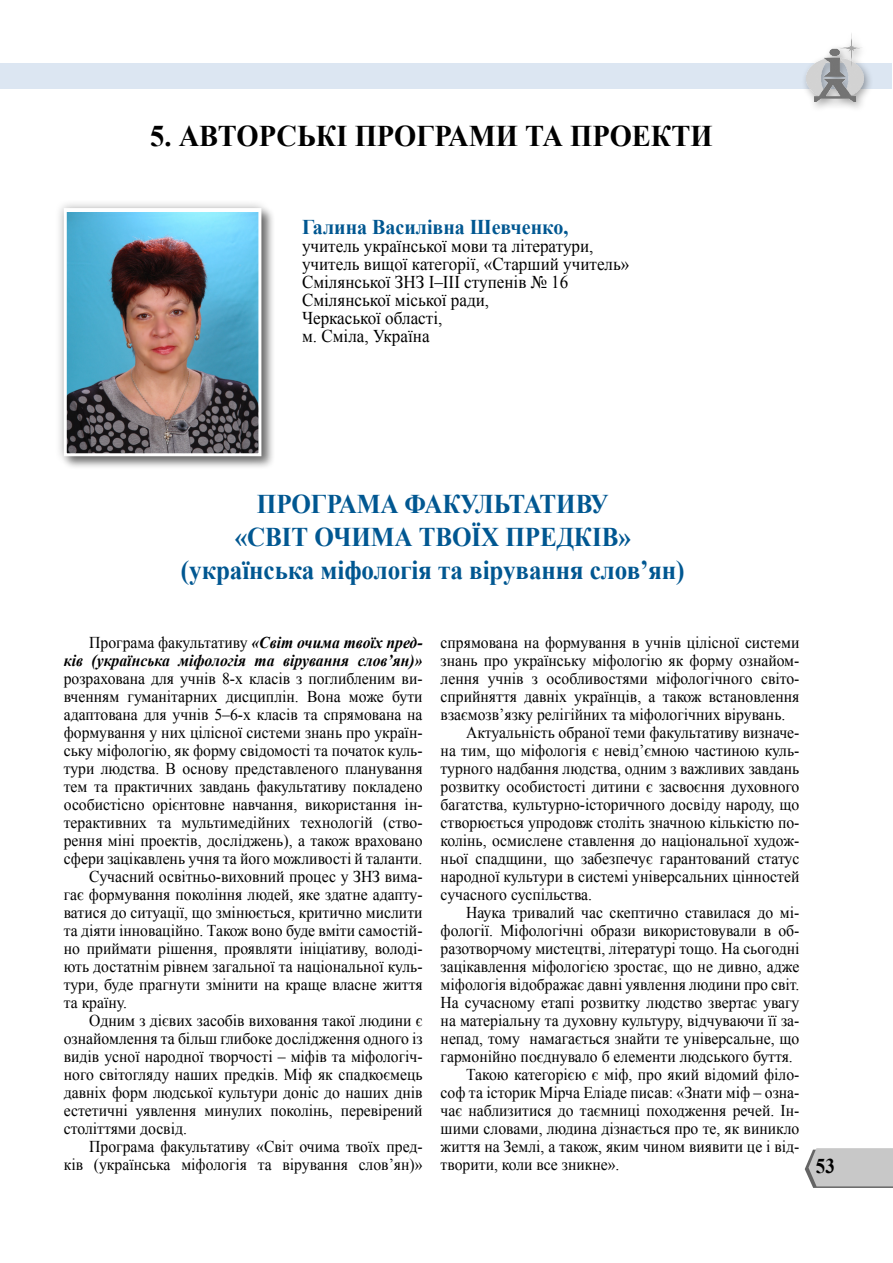
<style>
.page{position:relative;width:893px;height:1263px;background:#fff}
.page>*{position:absolute;margin:0;border:0;box-sizing:border-box;transform-origin:0 0}
.t1{font:700 30px "Times New Roman";color:#000;scale:.95 1}
.t2{font:700 27px/33px "Times New Roman";letter-spacing:-.005em;color:#005791;text-align:center;scale:.93 1}
.t3{font:700 21px "Times New Roman";color:#005791;scale:.95 1}
.t4{font:700 21px "Times New Roman";color:#000;scale:.9 1}
.t5{font:18px/18px "Times New Roman";color:#000;scale:.95 1}
.t6{font:16.5px "Times New Roman";color:#000;scale:.95 1}
.t7{font:italic 700 16.5px/18px "Times New Roman";color:#000;text-align:right;scale:.95 1}
.s1{font-weight:400;font-style:normal}
</style>
<div class="page">
<div style="left:0;top:63px;width:891px;height:26px;background:#dce6f2"></div>
<svg style="left:805px;top:1148px;width:88px;height:40px;background:#c3c3c3"></svg>
<div style="left:800px;top:30px;width:73px;height:83px;background:#000;opacity:.37"></div>
<img style="left:807px;top:32px;width:57px;height:69px">
<div style="left:62px;top:206px;width:214px;height:264px;background:#000;opacity:.5"></div>
<div style="left:54px;top:198px;width:217px;height:268px;background:#000;opacity:.3"></div>
<img style="left:68px;top:213px;width:189px;height:239px">
<div style="left:64px;top:208px;width:197px;height:248px;border:3px solid #fff"></div>
<h1 class="t1" style="left:150px;top:115px;width:594px">5. АВТОРСЬКІ ПРОГРАМИ ТА ПРОЕКТИ</h1>
<p class="t3" style="left:302px;top:212px;width:282px">Галина Василівна Шевченко,</p>
<p class="t5" style="left:302px;top:237px;width:346px">учитель української мови та літератури, учитель вищої категорії, «Старший учитель»<br>Смілянської ЗНЗ І–ІІІ ступенів № 16<br>Смілянської міської ради,<br>Черкаської області,<br>м. Сміла, Україна</p>
<h2 class="t2" style="left:181px;top:487px;width:543px">ПРОГРАМА ФАКУЛЬТАТИВУ<br>«СВІТ ОЧИМА ТВОЇХ ПРЕДКІВ» (українська міфологія та вірування слов’ян)</h2>
<p class="t7" style="left:64px;top:633px;width:379px"><span class="s1">Програма факультативу</span> «Світ очима твоїх пред-<br>ків (українська міфологія та вірування слов’ян)»</p>
<p class="t6" style="left:64px;top:667px;width:379px">розрахована для учнів 8-х класів з поглибленим ви-</p>
<p class="t6" style="left:64px;top:685px;width:379px">вченням гуманітарних дисциплін. Вона може бути</p>
<p class="t6" style="left:64px;top:703px;width:379px">адаптована для учнів 5–6-х класів та спрямована на</p>
<p class="t6" style="left:64px;top:721px;width:379px">формування у них цілісної системи знань про україн-</p>
<p class="t6" style="left:64px;top:739px;width:379px">ську міфологію, як форму свідомості та початок куль-</p>
<p class="t6" style="left:64px;top:757px;width:379px">тури людства. В основу представленого планування</p>
<p class="t6" style="left:64px;top:775px;width:379px">тем та практичних завдань факультативу покладено</p>
<p class="t6" style="left:64px;top:793px;width:379px">особистісно орієнтовне навчання, використання ін-</p>
<p class="t6" style="left:64px;top:811px;width:379px">терактивних та мультимедійних технологій (ство-</p>
<p class="t6" style="left:64px;top:829px;width:379px">рення міні проектів, досліджень), а також враховано</p>
<p class="t6" style="left:64px;top:847px;width:379px">сфери зацікавлень учня та його можливості й таланти.</p>
<p class="t6" style="left:89px;top:865px;width:352px">Сучасний освітньо-виховний процес у ЗНЗ вима-</p>
<p class="t6" style="left:64px;top:883px;width:379px">гає формування покоління людей, яке здатне адапту-</p>
<p class="t6" style="left:64px;top:901px;width:379px">ватися до ситуації, що змінюється, критично мислити</p>
<p class="t6" style="left:64px;top:919px;width:379px">та діяти інноваційно. Також воно буде вміти самостій-</p>
<p class="t6" style="left:64px;top:937px;width:379px">но приймати рішення, проявляти ініціативу, володі-</p>
<p class="t6" style="left:64px;top:955px;width:379px">ють достатнім рівнем загальної та національної куль-</p>
<p class="t6" style="left:64px;top:973px;width:379px">тури, буде прагнути змінити на краще власне життя</p>
<p class="t6" style="left:64px;top:991px;width:68px">та країну.</p>
<p class="t6" style="left:89px;top:1009px;width:352px">Одним з дієвих засобів виховання такої людини є</p>
<p class="t6" style="left:64px;top:1027px;width:379px">ознайомлення та більш глибоке дослідження одного із</p>
<p class="t6" style="left:64px;top:1045px;width:379px">видів усної народної творчості – міфів та міфологіч-</p>
<p class="t6" style="left:64px;top:1063px;width:379px">ного світогляду наших предків. Міф як спадкоємець</p>
<p class="t6" style="left:64px;top:1081px;width:379px">давніх форм людської культури доніс до наших днів</p>
<p class="t6" style="left:64px;top:1099px;width:379px">естетичні уявлення минулих поколінь, перевірений</p>
<p class="t6" style="left:64px;top:1117px;width:131px">століттями досвід.</p>
<p class="t6" style="left:89px;top:1135px;width:352px">Програма факультативу «Світ очима твоїх пред-</p>
<p class="t6" style="left:64px;top:1153px;width:379px">ків (українська міфологія та вірування слов’ян)»</p>
<p class="t6" style="left:441px;top:631px;width:379px">спрямована на формування в учнів цілісної системи</p>
<p class="t6" style="left:441px;top:649px;width:379px">знань про українську міфологію як форму ознайом-</p>
<p class="t6" style="left:441px;top:667px;width:379px">лення учнів з особливостями міфологічного світо-</p>
<p class="t6" style="left:441px;top:685px;width:379px">сприйняття давніх українців, а також встановлення</p>
<p class="t6" style="left:441px;top:703px;width:364px">взаємозв’язку релігійних та міфологічних вірувань.</p>
<p class="t6" style="left:466px;top:721px;width:352px">Актуальність обраної теми факультативу визначе-</p>
<p class="t6" style="left:441px;top:739px;width:379px">на тим, що міфологія є невід’ємною частиною куль-</p>
<p class="t6" style="left:441px;top:757px;width:379px">турного надбання людства, одним з важливих завдань</p>
<p class="t6" style="left:441px;top:775px;width:379px">розвитку особистості дитини є засвоєння духовного</p>
<p class="t6" style="left:441px;top:793px;width:379px">багатства, культурно-історичного досвіду народу, що</p>
<p class="t6" style="left:441px;top:811px;width:379px">створюється упродовж століть значною кількістю по-</p>
<p class="t6" style="left:441px;top:829px;width:379px">колінь, осмислене ставлення до національної худож-</p>
<p class="t6" style="left:441px;top:847px;width:379px">ньої спадщини, що забезпечує гарантований статус</p>
<p class="t6" style="left:441px;top:865px;width:379px">народної культури в системі універсальних цінностей</p>
<p class="t6" style="left:441px;top:883px;width:161px">сучасного суспільства.</p>
<p class="t6" style="left:466px;top:901px;width:352px">Наука тривалий час скептично ставилася до мі-</p>
<p class="t6" style="left:441px;top:919px;width:379px">фології. Міфологічні образи використовували в об-</p>
<p class="t6" style="left:441px;top:937px;width:379px">разотворчому мистецтві, літературі тощо. На сьогодні</p>
<p class="t6" style="left:441px;top:955px;width:379px">зацікавлення міфологією зростає, що не дивно, адже</p>
<p class="t6" style="left:441px;top:973px;width:379px">міфологія відображає давні уявлення людини про світ.</p>
<p class="t6" style="left:441px;top:991px;width:379px">На сучасному етапі розвитку людство звертає увагу</p>
<p class="t6" style="left:441px;top:1009px;width:379px">на матеріальну та духовну культуру, відчуваючи її за-</p>
<p class="t6" style="left:441px;top:1027px;width:379px">непад, тому намагається знайти те універсальне, що</p>
<p class="t6" style="left:441px;top:1045px;width:372px">гармонійно поєднувало б елементи людського буття.</p>
<p class="t6" style="left:466px;top:1063px;width:352px">Такою категорією є міф, про який відомий філо-</p>
<p class="t6" style="left:441px;top:1081px;width:379px">соф та історик Мірча Еліаде писав: «Знати міф – озна-</p>
<p class="t6" style="left:441px;top:1099px;width:379px">чає наблизитися до таємниці походження речей. Ін-</p>
<p class="t6" style="left:441px;top:1117px;width:379px">шими словами, людина дізнається про те, як виникло</p>
<p class="t6" style="left:441px;top:1135px;width:379px">життя на Землі, а також, яким чином виявити це і від-</p>
<p class="t6" style="left:441px;top:1153px;width:190px">творити, коли все зникне».</p>
<p class="t4" style="left:816px;top:1151px;width:23px">53</p>
</div>
